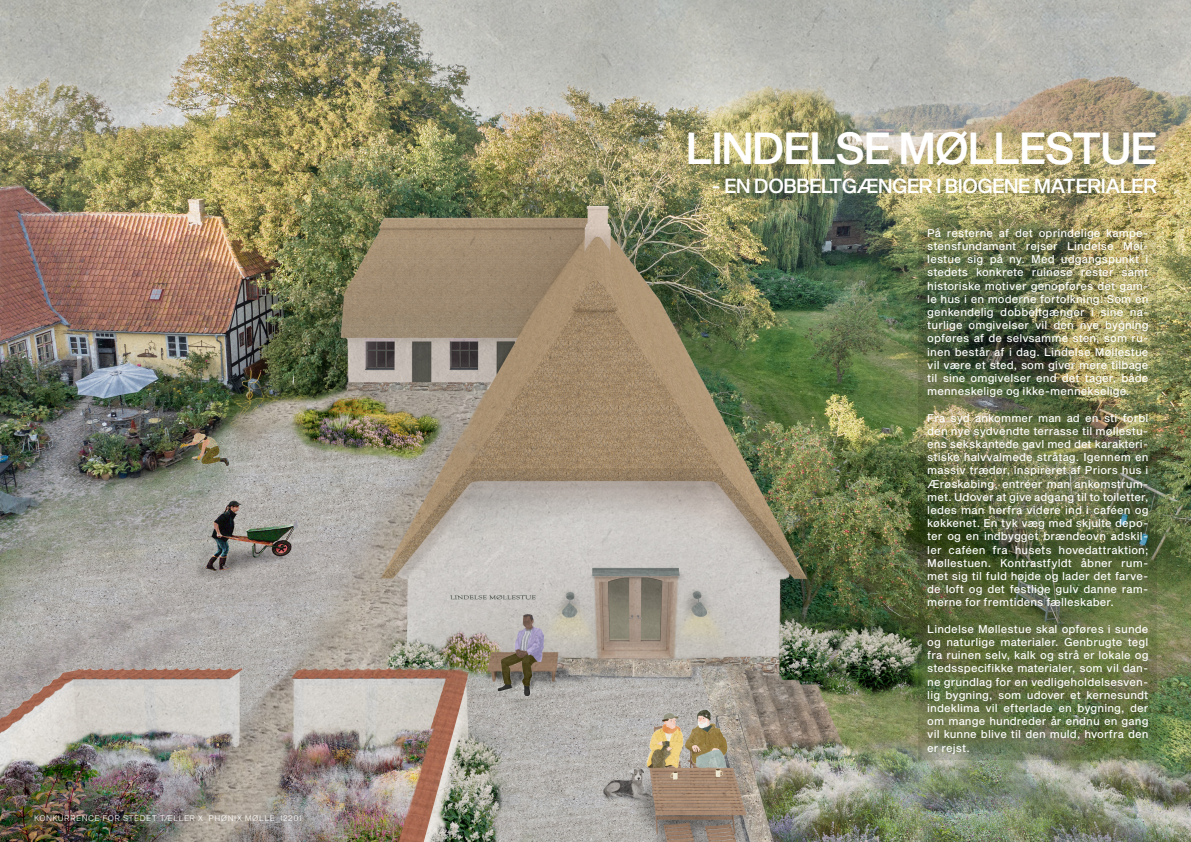
<style>
.page{position:relative;width:1191px;height:842px;background:#fff}
.page>*{position:absolute;margin:0;border:0;box-sizing:border-box;transform-origin:0 0}
.GV_Brødtekst{font:44px "Sequel Sans Medium Disp";letter-spacing:.01em;color:#fff}
.GV_Brødtekst-2{font:20px "Sequel Sans Medium Disp";letter-spacing:.01em;color:#fff}
.GV_Brødtekst-3{font:11px/13.2px "Sequel Sans Roman Body";letter-spacing:.01em;color:#fff;text-align:justify}
.Grundlæggende_afsnit{font:8px "Sequel Sans Light Body";letter-spacing:.05em;color:#fff}
</style>
<div class="page">
<img style="left:0;top:0;width:1191px;height:842px">
<img style="left:918px;top:218px;width:239px;height:542px">
<p class="Grundlæggende_afsnit" style="left:34px;top:813px;width:269px">KONKURRENCE FOR STEDET TÆLLER X_PHØNIX MØLLE_12201</p>
<p class="GV_Brødtekst" style="left:687px;top:117px;width:471px">LINDELSE MØLLESTUE</p>
<p class="GV_Brødtekst-2" style="left:712px;top:172px;width:446px">- EN DOBBELTGÆNGER I BIOGENE MATERIALER</p>
<p class="GV_Brødtekst-3" style="left:927px;top:227px;width:223px">På resterne af det oprindelige kampe&shy;stensfundament rejser Lindelse Møl&shy;lestue sig på ny. Med udgangspunkt i stedets konkrete ruinøse rester samt historiske motiver genopføres det gam&shy;le hus i en moderne fortolkning. Som en genkendelig dobbeltgænger i sine na&shy;turlige omgivelser vil den nye bygning opføres af de selvsamme sten, som ru&shy;inen består af i dag. Lindelse Møllestue vil være et sted, som giver mere tilbage til sine omgivelser end det tager, både menneskelige og ikke-mennekselige.</p>
<p class="GV_Brødtekst-3" style="left:927px;top:412px;width:223px">Fra syd ankommer man ad en sti forbi den nye sydvendte terrasse til møllestu&shy;ens sekskantede gavl med det karakteri&shy;stiske halvvalmede stråtag. Igennem en massiv trædør, inspireret af Priors hus i Ærøskøbing, entréer man ankomstrum&shy;met. Udover at give adgang til to toiletter, ledes man herfra videre ind i caféen og køkkenet. En tyk væg med skjulte depo&shy;ter og en indbygget brændeovn adskil&shy;ler caféen fra husets hovedattraktion; Møllestuen. Kontrastfyldt åbner rum&shy;met sig til fuld højde og lader det farve&shy;de loft og det festlige gulv danne ram&shy;merne for fremtidens fælleskaber.</p>
<p class="GV_Brødtekst-3" style="left:927px;top:623px;width:223px">Lindelse Møllestue skal opføres i sunde og naturlige materialer. Genbrugte tegl fra ruinen selv, kalk og strå er lokale og stedsspecifikke materialer, som vil dan&shy;ne grundlag for en vedligeholdelsesven&shy;lig bygning, som udover et kernesundt indeklima vil efterlade en bygning, der om mange hundreder år endnu en gang vil kunne blive til den muld, hvorfra den er rejst.</p>
</div>
